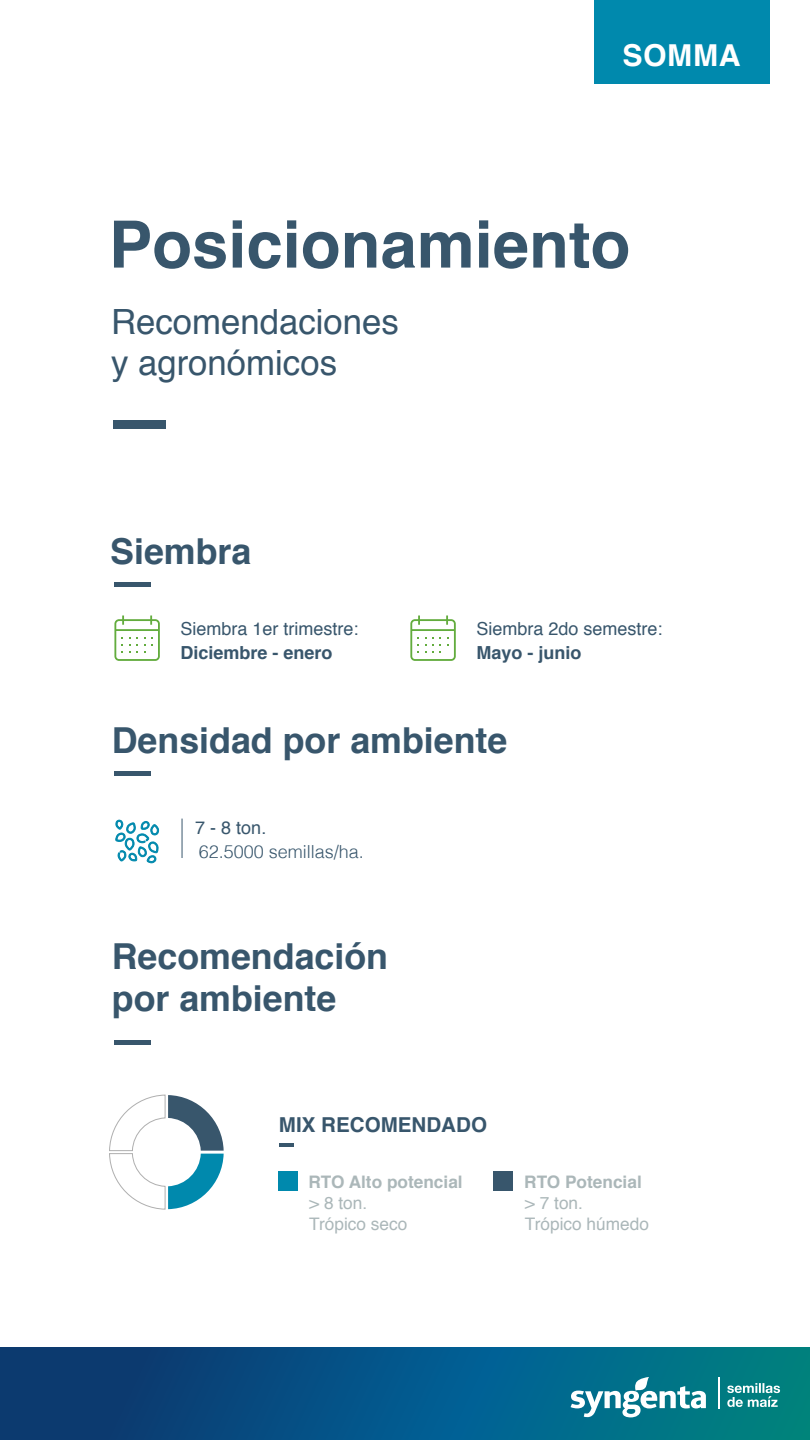
<style>
.page{position:relative;width:810px;height:1440px;background:#fff}
.page>*{position:absolute;margin:0;border:0;box-sizing:border-box;transform-origin:0 0}
.t1{font:700 65.18px "Helvetica";color:#38566c}
.t2{font:700 35.78px/41.5px "Helvetica";color:#38566c}
.t3{font:34.72px/40.7px "Helvetica";color:#38566c}
.t4{font:700 30.22px "Helvetica";letter-spacing:.02em;color:#fff}
.t5{font:700 20.55px "Helvetica";color:#38566c}
.t6{font:18px "Helvetica";color:#38566c}
.t7{font:700 18px "Helvetica";color:#38566c}
.t8{font:300 18px "Helvetica";color:#38566c}
.t9{font:17.25px/21.3px "Helvetica";color:#abb7b9}
.t10{font:700 17.25px "Helvetica";color:#abb7b9}
</style>
<div class="page">
<div style="left:594px;top:0;width:176px;height:83px;background:#0089ad"></div>
<div style="left:113px;top:421px;width:53px;height:8px;background:#38566c"></div>
<hr style="left:182px;top:819px;width:1px;height:39px;background:#38566c">
<hr style="left:114px;top:1040px;width:37px;height:4px;background:#38566c">
<hr style="left:114px;top:772px;width:37px;height:4px;background:#38566c">
<hr style="left:114px;top:583px;width:37px;height:4px;background:#38566c">
<svg style="left:109px;top:1094px;width:115px;height:116px"></svg>
<hr style="left:279px;top:1143px;width:14px;height:4px;background:#38566c">
<svg style="left:115px;top:819px;width:44px;height:45px"></svg>
<svg style="left:114px;top:616px;width:46px;height:45px"></svg>
<svg style="left:410px;top:616px;width:46px;height:45px"></svg>
<div style="left:278px;top:1171px;width:20px;height:20px;background:#0089ad"></div>
<div style="left:493px;top:1171px;width:20px;height:20px;background:#38566c"></div>
<svg style="left:0;top:1348px;width:810px;height:92px;background:#055781"></svg>
<svg style="left:727px;top:1383px;width:53px;height:24px"></svg>
<svg style="left:571px;top:1377px;width:135px;height:40px"></svg>
<hr style="left:719px;top:1377px;width:1px;height:31px;background:#fff">
<p class="t4" style="left:622px;top:31px;width:120px">SOMMA</p>
<h1 class="t1" style="left:109px;top:192px;width:523px">Posicionamiento</h1>
<p class="t3" style="left:111px;top:303px;width:289px">Recomendaciones y agronómicos</p>
<p class="t2" style="left:110px;top:531px;width:143px">Siembra</p>
<p class="t6" style="left:181px;top:615px;width:180px">Siembra 1er trimestre:</p>
<p class="t7" style="left:181px;top:638px;width:154px">Diciembre - enero</p>
<p class="t6" style="left:476px;top:615px;width:188px">Siembra 2do semestre:</p>
<p class="t7" style="left:476px;top:638px;width:107px">Mayo - junio</p>
<p class="t2" style="left:112px;top:720px;width:397px">Densidad por ambiente</p>
<p class="t6" style="left:195px;top:814px;width:73px">7 - 8 ton.</p>
<p class="t8" style="left:199px;top:836px;width:167px">62.5000 semillas/ha.</p>
<p class="t2" style="left:112px;top:936px;width:278px">Recomendación por ambiente</p>
<p class="t5" style="left:279px;top:1108px;width:210px">MIX RECOMENDADO</p>
<p class="t10" style="left:308px;top:1168px;width:156px">RTO Alto potencial</p>
<p class="t9" style="left:309px;top:1193px;width:100px">&gt; 8 ton.<br>Trópico seco</p>
<p class="t10" style="left:524px;top:1168px;width:119px">RTO Potencial</p>
<p class="t9" style="left:525px;top:1193px;width:125px">&gt; 7 ton.<br>Trópico húmedo</p>
</div>
